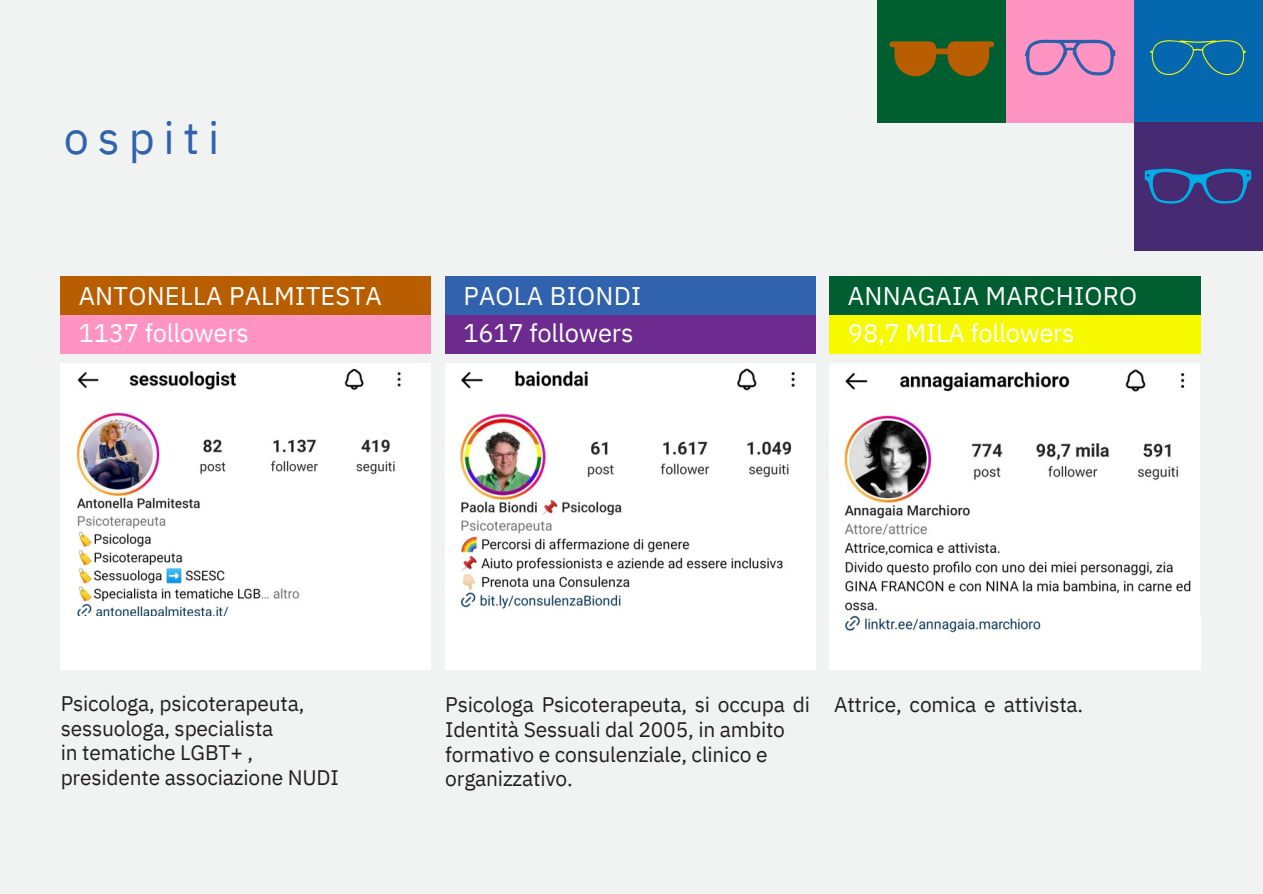
<style>
.page{position:relative;width:1263px;height:894px;background:#fff}
.page>*{position:absolute;margin:0;border:0;box-sizing:border-box;transform-origin:0 0}
.t1{font:45px "IBM Plex Sans";letter-spacing:.195em;color:#3062ae}
.t2{font:25.5px "IBM Plex Sans";letter-spacing:.01em;color:#fff}
.t3{font:25.5px "IBM Plex Sans";letter-spacing:-.01em;color:#fff}
.t4{font:21px/24.8px "IBM Plex Sans";letter-spacing:-.01em;color:#231f20}
</style>
<div class="page">
<div style="left:0;top:0;width:1263px;height:893px;background:#f1f2f2"></div>
<div style="left:1006px;top:0;width:128px;height:122px;background:#ff94c3"></div>
<svg style="left:1025px;top:40px;width:90px;height:35px"></svg>
<div style="left:1134px;top:0;width:128px;height:122px;background:#0567ae"></div>
<svg style="left:1150px;top:40px;width:96px;height:35px"></svg>
<div style="left:878px;top:0;width:128px;height:122px;background:#005e31"></div>
<svg style="left:889px;top:41px;width:105px;height:35px"></svg>
<div style="left:1134px;top:122px;width:128px;height:128px;background:#462a72"></div>
<svg style="left:1145px;top:168px;width:106px;height:36px"></svg>
<div style="left:830px;top:315px;width:370px;height:38px;background:#f6f900"></div>
<div style="left:830px;top:276px;width:370px;height:39px;background:#005e31"></div>
<div style="left:61px;top:315px;width:370px;height:38px;background:#ff94c3"></div>
<div style="left:61px;top:276px;width:370px;height:39px;background:#b85e00"></div>
<div style="left:445px;top:315px;width:370px;height:38px;background:#6e2b8f"></div>
<div style="left:445px;top:276px;width:370px;height:39px;background:#3062ae"></div>
<div style="left:830px;top:616px;width:370px;height:53px;background:#fff"></div>
<img style="left:62px;top:363px;width:367px;height:253px">
<div style="left:61px;top:616px;width:370px;height:53px;background:#fff"></div>
<div style="left:445px;top:616px;width:370px;height:53px;background:#fff"></div>
<img style="left:445px;top:363px;width:370px;height:249px">
<img style="left:830px;top:363px;width:370px;height:270px">
<p class="t1" style="left:64px;top:108px;width:157px">ospiti</p>
<p class="t2" style="left:79px;top:278px;width:305px">ANTONELLA PALMITESTA</p>
<p class="t2" style="left:463px;top:278px;width:179px">PAOLA BIONDI</p>
<p class="t2" style="left:848px;top:278px;width:291px">ANNAGAIA MARCHIORO</p>
<p class="t3" style="left:79px;top:316px;width:172px">1137 followers</p>
<p class="t3" style="left:463px;top:316px;width:172px">1617 followers</p>
<p class="t3" style="left:848px;top:316px;width:228px">98,7 MILA followers</p>
<p class="t4" style="left:61px;top:690px;width:245px">Psicologa, psicoterapeuta, sessuologa, specialista</p>
<p class="t4" style="left:61px;top:739px;width:280px">in tematiche LGBT+ , presidente associazione NUDI</p>
<p class="t4" style="left:445px;top:691px;width:639px">Psicologa Psicoterapeuta, si occupa di Attrice, comica e attivista.<br>Identità Sessuali dal 2005, in ambito</p>
<p class="t4" style="left:445px;top:741px;width:324px">formativo e consulenziale, clinico e</p>
<p class="t4" style="left:445px;top:765px;width:129px">organizzativo.</p>
</div>
